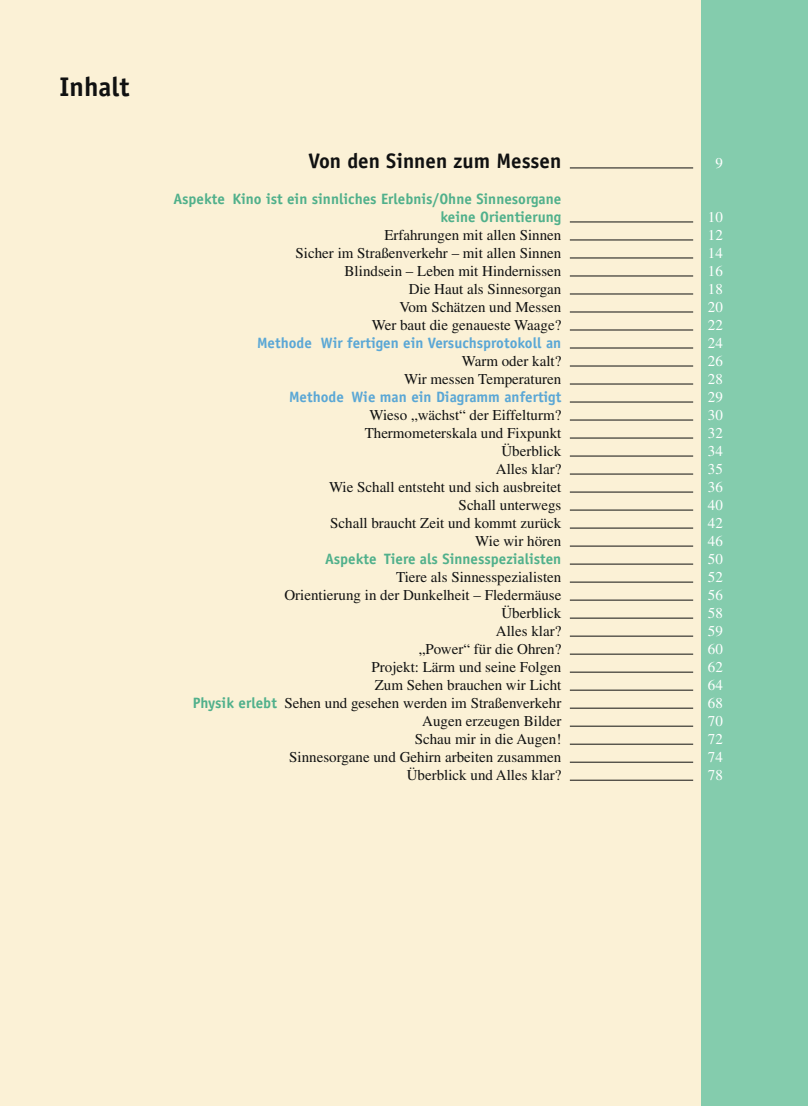
<style>
.page{position:relative;width:808px;height:1106px;background:#fff}
.page>*{position:absolute;margin:0;border:0;box-sizing:border-box;transform-origin:0 0}
._68_Physik_Inhalt_Re{font:700 27px "Officina Sans Std";color:#101111}
._63a_Physik_Inhalt_0{font:700 21px "Officina Sans Std";color:#101111}
._62a_Bio_Physik_Inha{font:15px "Times LT Std";color:#101111}
._62a_Bio_Physik_Inha-2{font:700 15px "Officina Sans Std";color:#5aa7d5}
._61a_Physik_Inhalt_0{font:700 15px/18px "Officina Sans Std";color:#50b08b;text-align:right}
._62a_Bio_Physik_Inha-3{font:15px "Times LT Std";color:#fff}
._62a_Bio_Physik_Inha-4{font:700 15px "Officina Sans Std";color:#50b08b}
._61a_Physik_Inhalt_0-2{font:15px "Times LT Std";color:#fff}
._63a_Physik_Inhalt_0-2{font:15px "Times LT Std";color:#fff}
.s1{font-family:"Officina Sans Std";font-weight:700;color:#50b08b}
</style>
<div class="page">
<div style="left:0;top:0;width:702px;height:1106px;background:#fbf1d6"></div>
<div style="left:702px;top:0;width:106px;height:1106px;background:#84ccad"></div>
<hr style="left:570px;top:168px;width:123px;height:1px;background:#101111">
<hr style="left:570px;top:222px;width:123px;height:1px;background:#101111">
<hr style="left:570px;top:240px;width:123px;height:1px;background:#101111">
<hr style="left:570px;top:258px;width:123px;height:1px;background:#101111">
<hr style="left:570px;top:276px;width:123px;height:1px;background:#101111">
<hr style="left:570px;top:294px;width:123px;height:1px;background:#101111">
<hr style="left:570px;top:312px;width:123px;height:1px;background:#101111">
<hr style="left:570px;top:330px;width:123px;height:1px;background:#101111">
<hr style="left:570px;top:348px;width:123px;height:1px;background:#101111">
<hr style="left:570px;top:366px;width:123px;height:1px;background:#101111">
<hr style="left:570px;top:384px;width:123px;height:1px;background:#101111">
<hr style="left:570px;top:402px;width:123px;height:1px;background:#101111">
<hr style="left:570px;top:420px;width:123px;height:1px;background:#101111">
<hr style="left:570px;top:438px;width:123px;height:1px;background:#101111">
<hr style="left:570px;top:456px;width:123px;height:1px;background:#101111">
<hr style="left:570px;top:474px;width:123px;height:1px;background:#101111">
<hr style="left:570px;top:492px;width:123px;height:1px;background:#101111">
<hr style="left:570px;top:510px;width:123px;height:1px;background:#101111">
<hr style="left:570px;top:528px;width:123px;height:1px;background:#101111">
<hr style="left:570px;top:546px;width:123px;height:1px;background:#101111">
<hr style="left:570px;top:564px;width:123px;height:1px;background:#101111">
<hr style="left:570px;top:582px;width:123px;height:1px;background:#101111">
<hr style="left:570px;top:600px;width:123px;height:1px;background:#101111">
<hr style="left:570px;top:618px;width:123px;height:1px;background:#101111">
<hr style="left:570px;top:636px;width:123px;height:1px;background:#101111">
<hr style="left:570px;top:654px;width:123px;height:1px;background:#101111">
<hr style="left:570px;top:672px;width:123px;height:1px;background:#101111">
<hr style="left:570px;top:690px;width:123px;height:1px;background:#101111">
<hr style="left:570px;top:708px;width:123px;height:1px;background:#101111">
<hr style="left:570px;top:726px;width:123px;height:1px;background:#101111">
<hr style="left:570px;top:744px;width:123px;height:1px;background:#101111">
<hr style="left:570px;top:762px;width:123px;height:1px;background:#101111">
<hr style="left:570px;top:780px;width:123px;height:1px;background:#101111">
<p class="_68_Physik_Inhalt_Re" style="left:60px;top:70px;width:71px">Inhalt</p>
<p class="_63a_Physik_Inhalt_0" style="left:308px;top:147px;width:254px">Von den Sinnen zum Messen</p>
<p class="_63a_Physik_Inhalt_0-2" style="left:715px;top:154px;width:9px">9</p>
<p class="_61a_Physik_Inhalt_0" style="left:173px;top:189px;width:389px">Aspekte Kino ist ein sinnliches Erlebnis/Ohne Sinnesorgane keine Orientierung</p>
<p class="_61a_Physik_Inhalt_0-2" style="left:708px;top:208px;width:16px">10</p>
<p class="_62a_Bio_Physik_Inha" style="left:384px;top:226px;width:178px">Erfahrungen mit allen Sinnen</p>
<p class="_62a_Bio_Physik_Inha-3" style="left:708px;top:226px;width:16px">12</p>
<p class="_62a_Bio_Physik_Inha" style="left:296px;top:244px;width:267px">Sicher im Straßenverkehr – mit allen Sinnen</p>
<p class="_62a_Bio_Physik_Inha-3" style="left:708px;top:244px;width:16px">14</p>
<p class="_62a_Bio_Physik_Inha" style="left:345px;top:262px;width:218px">Blindsein – Leben mit Hindernissen</p>
<p class="_62a_Bio_Physik_Inha-3" style="left:708px;top:262px;width:16px">16</p>
<p class="_62a_Bio_Physik_Inha" style="left:409px;top:280px;width:154px">Die Haut als Sinnesorgan</p>
<p class="_62a_Bio_Physik_Inha-3" style="left:708px;top:280px;width:16px">18</p>
<p class="_62a_Bio_Physik_Inha" style="left:399px;top:298px;width:163px">Vom Schätzen und Messen</p>
<p class="_62a_Bio_Physik_Inha-3" style="left:708px;top:298px;width:16px">20</p>
<p class="_62a_Bio_Physik_Inha" style="left:372px;top:316px;width:191px">Wer baut die genaueste Waage?</p>
<p class="_62a_Bio_Physik_Inha-3" style="left:708px;top:316px;width:16px">22</p>
<p class="_62a_Bio_Physik_Inha-2" style="left:257px;top:333px;width:306px">Methode Wir fertigen ein Versuchsprotokoll an</p>
<p class="_62a_Bio_Physik_Inha-3" style="left:708px;top:334px;width:16px">24</p>
<p class="_62a_Bio_Physik_Inha" style="left:462px;top:352px;width:101px">Warm oder kalt?</p>
<p class="_62a_Bio_Physik_Inha-3" style="left:708px;top:352px;width:16px">26</p>
<p class="_62a_Bio_Physik_Inha" style="left:404px;top:370px;width:159px">Wir messen Temperaturen</p>
<p class="_62a_Bio_Physik_Inha-3" style="left:708px;top:370px;width:16px">28</p>
<p class="_62a_Bio_Physik_Inha-2" style="left:289px;top:387px;width:274px">Methode Wie man ein Diagramm anfertigt</p>
<p class="_62a_Bio_Physik_Inha-3" style="left:708px;top:388px;width:16px">29</p>
<p class="_62a_Bio_Physik_Inha" style="left:370px;top:406px;width:193px">Wieso „wächst“ der Eiffelturm?</p>
<p class="_62a_Bio_Physik_Inha-3" style="left:708px;top:406px;width:16px">30</p>
<p class="_62a_Bio_Physik_Inha" style="left:365px;top:424px;width:198px">Thermometerskala und Fixpunkt</p>
<p class="_62a_Bio_Physik_Inha-3" style="left:708px;top:424px;width:16px">32</p>
<p class="_62a_Bio_Physik_Inha" style="left:501px;top:442px;width:61px">Überblick</p>
<p class="_62a_Bio_Physik_Inha-3" style="left:708px;top:442px;width:16px">34</p>
<p class="_62a_Bio_Physik_Inha" style="left:496px;top:460px;width:67px">Alles klar?</p>
<p class="_62a_Bio_Physik_Inha-3" style="left:708px;top:460px;width:16px">35</p>
<p class="_62a_Bio_Physik_Inha" style="left:329px;top:478px;width:234px">Wie Schall entsteht und sich ausbreitet</p>
<p class="_62a_Bio_Physik_Inha-3" style="left:708px;top:478px;width:16px">36</p>
<p class="_62a_Bio_Physik_Inha" style="left:459px;top:496px;width:104px">Schall unterwegs</p>
<p class="_62a_Bio_Physik_Inha-3" style="left:708px;top:496px;width:16px">40</p>
<p class="_62a_Bio_Physik_Inha" style="left:330px;top:514px;width:233px">Schall braucht Zeit und kommt zurück</p>
<p class="_62a_Bio_Physik_Inha-3" style="left:708px;top:514px;width:16px">42</p>
<p class="_62a_Bio_Physik_Inha" style="left:475px;top:532px;width:88px">Wie wir hören</p>
<p class="_62a_Bio_Physik_Inha-3" style="left:708px;top:532px;width:16px">46</p>
<p class="_62a_Bio_Physik_Inha-4" style="left:325px;top:549px;width:238px">Aspekte Tiere als Sinnesspezialisten</p>
<p class="_62a_Bio_Physik_Inha-3" style="left:708px;top:550px;width:16px">50</p>
<p class="_62a_Bio_Physik_Inha" style="left:396px;top:568px;width:167px">Tiere als Sinnesspezialisten</p>
<p class="_62a_Bio_Physik_Inha-3" style="left:708px;top:568px;width:16px">52</p>
<p class="_62a_Bio_Physik_Inha" style="left:284px;top:586px;width:278px">Orientierung in der Dunkelheit – Fledermäuse</p>
<p class="_62a_Bio_Physik_Inha-3" style="left:708px;top:586px;width:16px">56</p>
<p class="_62a_Bio_Physik_Inha" style="left:501px;top:604px;width:61px">Überblick</p>
<p class="_62a_Bio_Physik_Inha-3" style="left:708px;top:604px;width:16px">58</p>
<p class="_62a_Bio_Physik_Inha" style="left:496px;top:622px;width:67px">Alles klar?</p>
<p class="_62a_Bio_Physik_Inha-3" style="left:708px;top:622px;width:16px">59</p>
<p class="_62a_Bio_Physik_Inha" style="left:419px;top:640px;width:144px">„Power“ für die Ohren?</p>
<p class="_62a_Bio_Physik_Inha-3" style="left:708px;top:640px;width:16px">60</p>
<p class="_62a_Bio_Physik_Inha" style="left:371px;top:658px;width:191px">Projekt: Lärm und seine Folgen</p>
<p class="_62a_Bio_Physik_Inha-3" style="left:708px;top:658px;width:16px">62</p>
<p class="_62a_Bio_Physik_Inha" style="left:375px;top:676px;width:188px">Zum Sehen brauchen wir Licht</p>
<p class="_62a_Bio_Physik_Inha-3" style="left:708px;top:676px;width:16px">64</p>
<p class="_62a_Bio_Physik_Inha" style="left:193px;top:694px;width:370px"><span class="s1">Physik erlebt</span> Sehen und gesehen werden im Straßenverkehr</p>
<p class="_62a_Bio_Physik_Inha-3" style="left:708px;top:694px;width:16px">68</p>
<p class="_62a_Bio_Physik_Inha" style="left:422px;top:712px;width:141px">Augen erzeugen Bilder</p>
<p class="_62a_Bio_Physik_Inha-3" style="left:708px;top:712px;width:16px">70</p>
<p class="_62a_Bio_Physik_Inha" style="left:415px;top:730px;width:148px">Schau mir in die Augen!</p>
<p class="_62a_Bio_Physik_Inha-3" style="left:708px;top:730px;width:16px">72</p>
<p class="_62a_Bio_Physik_Inha" style="left:289px;top:748px;width:274px">Sinnesorgane und Gehirn arbeiten zusammen</p>
<p class="_62a_Bio_Physik_Inha-3" style="left:708px;top:748px;width:16px">74</p>
<p class="_62a_Bio_Physik_Inha" style="left:407px;top:766px;width:156px">Überblick und Alles klar?</p>
<p class="_62a_Bio_Physik_Inha-3" style="left:708px;top:766px;width:16px">78</p>
</div>
